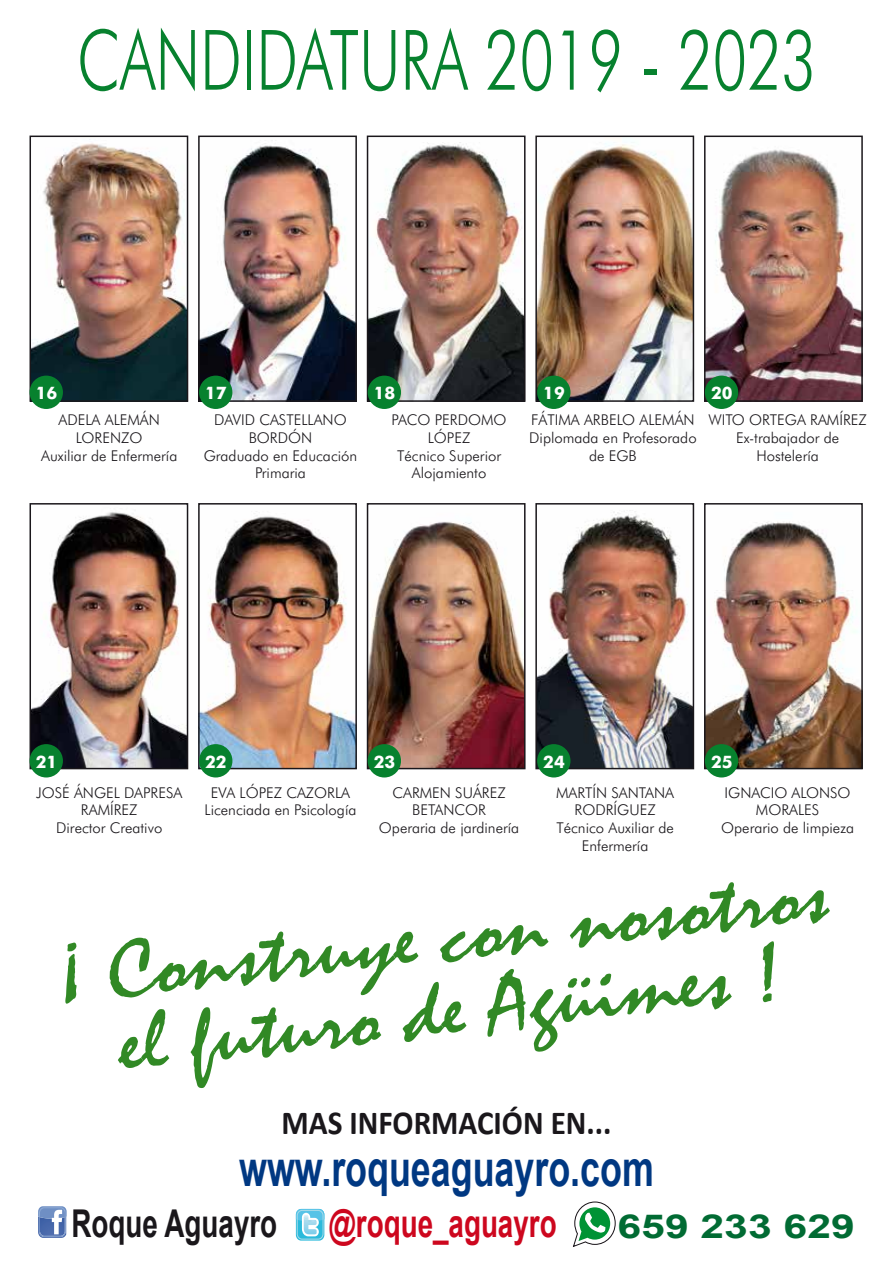
<style>
.page{position:relative;width:893px;height:1263px;background:#fff}
.page>*{position:absolute;margin:0;border:0;box-sizing:border-box;transform-origin:0 0}
.t1{font:84.3px/74.7px "Mistral";color:#318925;text-align:center;scale:1.13 1}
.t2{font:300 83.4px "Futura BT";color:#07812e;scale:.72 1}
.t3{font:700 49.35px "Arial";color:#003882;scale:.72 1}
.t4{font:700 38.4px "Arial";color:#cd071e;scale:.72 1}
.t5{font:700 38.4px "Arial";color:#1a171b;scale:.72 1}
.t6{font:700 33.75px "Calibri";color:#1a171b;scale:.93 1}
.t7{font:700 33px "Arial";color:#016b33;scale:1.29 1}
.t8{font:700 17.25px "Futura BT";color:#fff}
.t9{font:300 14.85px/17.9px "Futura BT";color:#1a171b;text-align:center}
</style>
<div class="page">
<img style="left:33px;top:139px;width:152px;height:260px">
<div style="left:30px;top:136px;width:158px;height:266px;border:2px solid #1a171b"></div>
<img style="left:201px;top:143px;width:153px;height:256px">
<div style="left:198px;top:136px;width:159px;height:266px;border:2px solid #1a171b"></div>
<img style="left:370px;top:142px;width:153px;height:257px">
<div style="left:367px;top:136px;width:159px;height:266px;border:2px solid #1a171b"></div>
<img style="left:538px;top:142px;width:153px;height:257px">
<div style="left:535px;top:136px;width:159px;height:266px;border:2px solid #1a171b"></div>
<img style="left:707px;top:149px;width:153px;height:250px">
<div style="left:704px;top:136px;width:159px;height:266px;border:2px solid #1a171b"></div>
<img style="left:33px;top:512px;width:152px;height:254px">
<div style="left:30px;top:503px;width:158px;height:266px;border:2px solid #1a171b"></div>
<img style="left:201px;top:511px;width:153px;height:255px">
<div style="left:198px;top:503px;width:159px;height:266px;border:2px solid #1a171b"></div>
<img style="left:370px;top:521px;width:153px;height:245px">
<div style="left:367px;top:503px;width:159px;height:266px;border:2px solid #1a171b"></div>
<img style="left:538px;top:511px;width:153px;height:255px">
<div style="left:535px;top:503px;width:159px;height:266px;border:2px solid #1a171b"></div>
<img style="left:707px;top:521px;width:153px;height:245px">
<div style="left:704px;top:503px;width:159px;height:266px;border:2px solid #1a171b"></div>
<div style="left:30px;top:376px;width:33px;height:33px;background:#07812e;border-radius:50%"></div>
<div style="left:199px;top:376px;width:33px;height:33px;background:#07812e;border-radius:50%"></div>
<div style="left:368px;top:376px;width:33px;height:33px;background:#07812e;border-radius:50%"></div>
<div style="left:537px;top:376px;width:33px;height:33px;background:#07812e;border-radius:50%"></div>
<div style="left:705px;top:376px;width:33px;height:33px;background:#07812e;border-radius:50%"></div>
<div style="left:30px;top:744px;width:33px;height:33px;background:#07812e;border-radius:50%"></div>
<div style="left:199px;top:744px;width:33px;height:33px;background:#07812e;border-radius:50%"></div>
<div style="left:368px;top:744px;width:33px;height:33px;background:#07812e;border-radius:50%"></div>
<div style="left:537px;top:744px;width:33px;height:33px;background:#07812e;border-radius:50%"></div>
<div style="left:705px;top:744px;width:33px;height:33px;background:#07812e;border-radius:50%"></div>
<svg style="left:296px;top:1209px;width:28px;height:31px"></svg>
<svg style="left:296px;top:1209px;width:28px;height:30px"></svg>
<svg style="left:38px;top:1206px;width:29px;height:32px"></svg>
<svg style="left:573px;top:1201px;width:43px;height:46px"></svg>
<h2 class="t2" style="left:77px;top:9px;width:1028px">CANDIDATURA 2019 - 2023</h2>
<p class="t8" style="left:36px;top:383px;width:23px">16</p>
<p class="t8" style="left:205px;top:383px;width:23px">17</p>
<p class="t8" style="left:374px;top:383px;width:23px">18</p>
<p class="t8" style="left:543px;top:383px;width:23px">19</p>
<p class="t8" style="left:711px;top:383px;width:23px">20</p>
<p class="t9" style="left:41px;top:410px;width:138px">ADELA ALEMÁN<br>LORENZO<br>Auxiliar de Enfermería</p>
<p class="t9" style="left:204px;top:410px;width:155px">DAVID CASTELLANO<br>BORDÓN<br>Graduado en Educación<br>Primaria</p>
<p class="t9" style="left:392px;top:410px;width:116px">PACO PERDOMO<br>LÓPEZ<br>Técnico Superior<br>Alojamiento</p>
<p class="t9" style="left:529px;top:410px;width:169px">FÁTIMA ARBELO ALEMÁN<br>Diplomada en Profesorado de EGB</p>
<p class="t9" style="left:708px;top:410px;width:160px">WITO ORTEGA RAMÍREZ<br>Ex-trabajador de<br>Hostelería</p>
<p class="t8" style="left:36px;top:751px;width:23px">21</p>
<p class="t8" style="left:205px;top:751px;width:23px">22</p>
<p class="t8" style="left:374px;top:751px;width:23px">23</p>
<p class="t8" style="left:543px;top:751px;width:23px">24</p>
<p class="t8" style="left:711px;top:751px;width:23px">25</p>
<p class="t9" style="left:36px;top:783px;width:148px">JOSÉ ÁNGEL DAPRESA<br>RAMÍREZ<br>Director Creativo</p>
<p class="t9" style="left:205px;top:783px;width:153px">EVA LÓPEZ CAZORLA<br>Licenciada en Psicología</p>
<p class="t9" style="left:379px;top:783px;width:142px">CARMEN SUÁREZ<br>BETANCOR<br>Operaria de jardinería</p>
<p class="t9" style="left:556px;top:783px;width:119px">MARTÍN SANTANA<br>RODRÍGUEZ<br>Técnico Auxiliar de<br>Enfermería</p>
<p class="t9" style="left:721px;top:783px;width:134px">IGNACIO ALONSO<br>MORALES<br>Operario de limpieza</p>
<h1 class="t1" style="left:52px;top:942px;width:689px;rotate:-6deg">¡ Construye con nosotros el futuro de Agüimes !</h1>
<h3 class="t6" style="left:281px;top:1099px;width:356px">MAS INFORMACIÓN EN...</h3>
<h3 class="t3" style="left:239px;top:1135px;width:577px">www.roqueaguayro.com</h3>
<h3 class="t5" style="left:71px;top:1198px;width:287px">Roque Aguayro</h3>
<h3 class="t4" style="left:329px;top:1198px;width:318px">@roque_aguayro</h3>
<h3 class="t7" style="left:617px;top:1205px;width:185px">659 233 629</h3>
</div>
